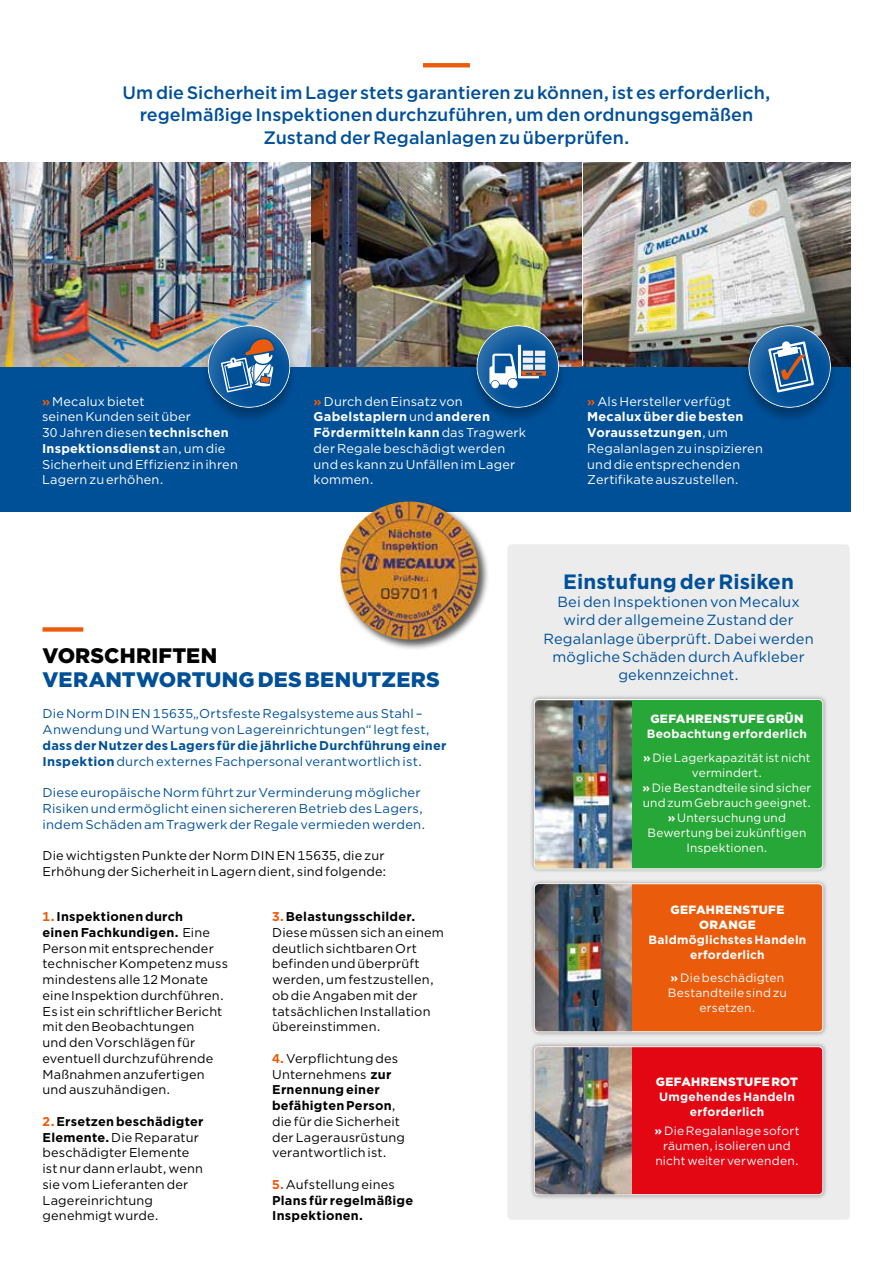
<style>
.page{position:relative;width:893px;height:1263px;background:#fff}
.page>*{position:absolute;margin:0;border:0;box-sizing:border-box;transform-origin:0 0}
.t1{font:900 21px "Gotham";letter-spacing:.01em;color:#005098}
.t2{font:900 21px "Gotham";letter-spacing:.01em;color:#000}
.t3{font:700 20.7px "Gotham";letter-spacing:.005em;color:#005098}
.t4{font:500 18px/22.5px "Gotham";color:#005098;text-align:center}
.t5{font:14.7px/18.1px "Gotham";letter-spacing:.01em;color:#005098;text-align:center}
.t6{font:12.75px/15.8px "Gotham";letter-spacing:.015em;color:#000}
.t7{font:12.75px/15.8px "Gotham";letter-spacing:.015em;color:#fff}
.t8{font:12.75px/15.8px "Gotham";letter-spacing:.015em;color:#005098}
.t9{font:700 12.75px/15.8px "Gotham";letter-spacing:.02em;color:#005098}
.t10{font:700 12.75px/15.8px "Gotham";letter-spacing:.02em;color:#000}
.t11{font:12px/15px "Gotham";letter-spacing:.015em;color:#fff;text-align:center}
.t12{font:700 12px/15px "Gotham";letter-spacing:.02em;color:#fff;text-align:center}
.t13{font:900 12px/15px "Gotham";letter-spacing:.03em;color:#fff;text-align:center}
.s1{font-weight:700;color:#ea5b0b}
.s2{font-weight:700}
.s3{font-weight:400}
.s4{color:#ea5b0b}
</style>
<div class="page">
<div style="left:0;top:366px;width:850px;height:146px;background:#005098"></div>
<img style="left:0;top:163px;width:310px;height:203px">
<img style="left:312px;top:163px;width:270px;height:203px">
<img style="left:584px;top:163px;width:266px;height:203px">
<div style="left:507px;top:544px;width:343px;height:676px;background:#ececec;border-radius:4px"></div>
<div style="left:529px;top:694px;width:299px;height:180px;background:#000;opacity:.36"></div>
<div style="left:534px;top:699px;width:289px;height:170px;background:#27a737;border-radius:4px"></div>
<div style="left:534px;top:699px;width:289px;height:170px;border:1px solid #fff;border-radius:4px"></div>
<img style="left:535px;top:700px;width:97px;height:168px">
<div style="left:529px;top:879px;width:299px;height:158px;background:#000;opacity:.36"></div>
<div style="left:534px;top:884px;width:289px;height:148px;background:#ea5b0b;border-radius:4px"></div>
<div style="left:534px;top:883px;width:289px;height:149px;border:1px solid #fff;border-radius:4px"></div>
<img style="left:535px;top:884px;width:97px;height:147px">
<div style="left:529px;top:1041px;width:299px;height:159px;background:#000;opacity:.36"></div>
<div style="left:534px;top:1047px;width:289px;height:148px;background:#e30613;border-radius:4px"></div>
<div style="left:534px;top:1046px;width:289px;height:149px;border:1px solid #fff;border-radius:4px"></div>
<img style="left:535px;top:1047px;width:97px;height:147px">
<div style="left:43px;top:627px;width:40px;height:5px;background:#ea5b0b"></div>
<svg style="left:423px;top:63px;width:47px;height:4px"></svg>
<div style="left:468px;top:326px;width:99px;height:98px;background:#000;opacity:.28"></div>
<div style="left:475px;top:324px;width:86px;height:84px;background:#fff;opacity:.21"></div>
<div style="left:491px;top:381px;width:8px;height:7px;background:#fff;border-radius:50%"></div>
<div style="left:508px;top:379px;width:10px;height:9px;background:#fff;border-radius:50%"></div>
<svg style="left:489px;top:345px;width:57px;height:40px"></svg>
<div style="left:200px;top:326px;width:98px;height:98px;background:#000;opacity:.28"></div>
<div style="left:207px;top:324px;width:85px;height:84px;background:#fff;opacity:.21"></div>
<svg style="left:220px;top:335px;width:57px;height:58px"></svg>
<div style="left:740px;top:326px;width:99px;height:98px;background:#000;opacity:.28"></div>
<div style="left:747px;top:324px;width:86px;height:84px;background:#fff;opacity:.21"></div>
<svg style="left:767px;top:340px;width:48px;height:54px"></svg>
<div style="left:338px;top:499px;width:151px;height:152px;background:#000;opacity:.65"></div>
<img style="left:340px;top:501px;width:138px;height:139px;border-radius:69px">
<h3 class="t4" style="left:122px;top:81px;width:649px">Um die Sicherheit im Lager stets garantieren zu können, ist es erforderlich, regelmäßige Inspektionen durchzuführen, um den ordnungsgemäßen<br>Zustand der Regalanlagen zu überprüfen.</h3>
<p class="t7" style="left:42px;top:393px;width:197px"><span class="s1">»</span> Mecalux bietet<br>seinen Kunden seit über<br>30 Jahren diesen <span class="s2">technischen<br>Inspektionsdienst</span> an, um die<br>Sicherheit und Effizienz in ihren<br>Lagern zu erhöhen.</p>
<p class="t7" style="left:314px;top:393px;width:214px"><span class="s1">»</span>Durch den Einsatz von<br><span class="s2">Gabelstaplern</span> und <span class="s2">anderen<br>Fördermitteln kann</span> das Tragwerk der Regale beschädigt werden und es kann zu Unfällen im Lager kommen.</p>
<p class="t7" style="left:587px;top:393px;width:177px"><span class="s1">»</span>Als Hersteller verfügt<br><span class="s2">Mecalux über die besten<br>Voraussetzungen</span>, um<br>Regalanlagen zu inspizieren und die entsprechenden<br>Zertifikate auszustellen.</p>
<h1 class="t2" style="left:43px;top:641px;width:176px">VORSCHRIFTEN</h1>
<h1 class="t1" style="left:43px;top:665px;width:399px">VERANTWORTUNG DES BENUTZERS</h1>
<p class="t8" style="left:43px;top:706px;width:389px">Die Norm DIN EN 15635„Ortsfeste Regalsysteme aus Stahl –<br>Anwendung und Wartung von Lagereinrichtungen“ legt fest,</p>
<p class="t9" style="left:43px;top:737px;width:405px">dass der Nutzer des Lagers für die jährliche Durchführung einer<br>Inspektion <span class="s3">durch externes Fachpersonal verantwortlich ist.</span></p>
<p class="t8" style="left:43px;top:784px;width:384px">Diese europäische Norm führt zur Verminderung möglicher<br>Risiken und ermöglicht einen sichereren Betrieb des Lagers, indem Schäden am Tragwerk der Regale vermieden werden.</p>
<p class="t6" style="left:43px;top:847px;width:345px">Die wichtigsten Punkte der Norm DIN EN 15635, die zur<br>Erhöhung der Sicherheit in Lagern dient, sind folgende:</p>
<p class="t6" style="left:43px;top:908px;width:187px"><span class="s1">1.</span><span class="s2">Inspektionen durch<br>einen Fachkundigen.</span> Eine<br>Person mit entsprechender technischer Kompetenz muss mindestens alle 12 Monate eine Inspektion durchführen.<br>Es ist ein schriftlicher Bericht mit den Beobachtungen<br>und den Vorschlägen für eventuell durchzuführende<br>Maßnahmen anzufertigen und auszuhändigen.</p>
<p class="t6" style="left:43px;top:1113px;width:163px"><span class="s1">2.</span><span class="s2">Ersetzen beschädigter<br>Elemente.</span> Die Reparatur beschädigter Elemente ist nur dann erlaubt, wenn sie vom Lieferanten der<br>Lagereinrichtung genehmigt wurde.</p>
<p class="t6" style="left:272px;top:908px;width:173px"><span class="s1">3.</span> <span class="s2">Belastungsschilder.<br></span>Diese müssen sich an einem deutlich sichtbaren Ort befinden und überprüft werden, um festzustellen, ob die Angaben mit der tatsächlichen Installation übereinstimmen.</p>
<p class="t6" style="left:272px;top:1050px;width:134px"><span class="s1">4.</span> Verpflichtung des<br>Unternehmens <span class="s2">zur<br>Ernennung einer befähigten Person</span>, die für die Sicherheit der Lagerausrüstung verantwortlich ist.</p>
<p class="t10" style="left:272px;top:1176px;width:143px"><span class="s4">5.</span> <span class="s3">Aufstellung eines<br></span>Plans für regelmäßige<br>Inspektionen.</p>
<h2 class="t3" style="left:563px;top:568px;width:232px">Einstufung der Risiken</h2>
<p class="t5" style="left:543px;top:593px;width:272px">Bei den Inspektionen von Mecalux wird der allgemeine Zustand der<br>Regalanlage überprüft. Dabei werden mögliche Schäden durch Aufkleber gekennzeichnet.</p>
<p class="t13" style="left:650px;top:711px;width:155px">GEFAHRENSTUFE GRÜN</p>
<p class="t11" style="left:643px;top:722px;width:169px;line-height:23.5px"><span class="s2">Beobachtung erforderlich »</span> Die Lagerkapazität ist nicht</p>
<p class="t11" style="left:642px;top:765px;width:170px">vermindert.<br><span class="s2">»</span> Die Bestandteile sind sicher und zum Gebrauch geeignet. <span class="s2">»</span> Untersuchung und<br>Bewertung bei zukünftigen<br>Inspektionen.</p>
<p class="t13" style="left:670px;top:902px;width:115px">GEFAHRENSTUFE<br>ORANGE</p>
<p class="t12" style="left:648px;top:932px;width:159px">Baldmöglichstes Handeln erforderlich</p>
<p class="t11" style="left:668px;top:970px;width:120px"><span class="s2">»</span> Die beschädigten<br>Bestandteile sind zu ersetzen.</p>
<p class="t13" style="left:656px;top:1074px;width:144px">GEFAHRENSTUFE ROT</p>
<p class="t12" style="left:659px;top:1089px;width:137px">Umgehendes Handeln erforderlich</p>
<p class="t11" style="left:654px;top:1123px;width:146px"><span class="s2">»</span> Die Regalanlage sofort räumen, isolieren und nicht weiter verwenden.</p>
</div>
